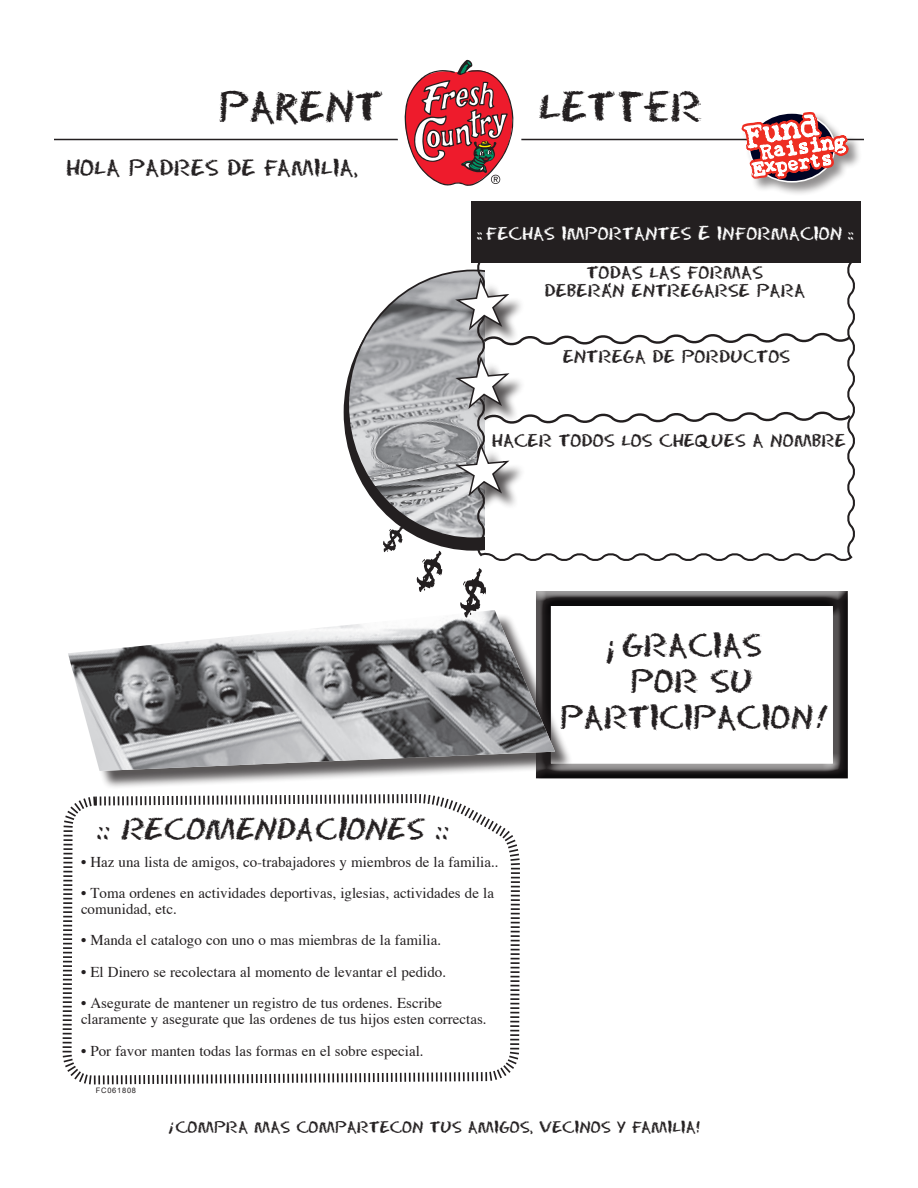
<style>
.page{position:relative;width:918px;height:1188px;background:#fff}
.page>*{position:absolute;margin:0;border:0;box-sizing:border-box;transform-origin:0 0}
.t1{font:39px "Eraser Dust";color:#231f20}
.t2{font:30px "Eraser Dust";color:#231f20}
.t3{font:italic 28.05px "Eraser Dust";color:#231f20}
.t4{font:21px "Eraser Dust";color:#231f20}
.t5{font:18px "Eraser Dust";color:#231f20}
.t6{font:16.5px "Eraser Dust";color:#231f20}
.t7{font:16.5px "Eraser Dust";color:#fff}
.t8{font:15px/15.8px "Times";color:#231f20}
.t9{font:15px "Eraser Dust";color:#231f20}
.t10{font:italic 15px "Eraser Dust";color:#231f20}
.t11{font:7.5px "Arial";letter-spacing:.1em;color:#231f20}
.s1{font-size:18px}
.s2{font-style:italic}
</style>
<div class="page">
<hr style="left:54px;top:139px;width:810px;height:1px;background:#231f20">
<img style="left:348px;top:270px;width:115px;height:268px">
<svg style="left:383px;top:525px;width:21px;height:27px"></svg>
<svg style="left:416px;top:551px;width:26px;height:41px"></svg>
<svg style="left:474px;top:263px;width:381px;height:298px"></svg>
<div style="left:471px;top:201px;width:390px;height:62px;background:#231f20"></div>
<svg style="left:397px;top:59px;width:124px;height:127px"></svg>
<div style="left:458px;top:358px;width:147px;height:102px;background:#231f20;opacity:.75"></div>
<div style="left:458px;top:446px;width:147px;height:101px;background:#231f20;opacity:.75"></div>
<div style="left:534px;top:591px;width:315px;height:189px;background:#231f20;opacity:.75"></div>
<div style="left:70px;top:612px;width:510px;height:311px;background:#231f20;opacity:.75"></div>
<img style="left:68px;top:610px;width:487px;height:161px">
<svg style="left:460px;top:568px;width:27px;height:50px"></svg>
<svg style="left:62px;top:792px;width:460px;height:293px"></svg>
<div style="left:740px;top:111px;width:139px;height:115px;background:#231f20;opacity:.5"></div>
<svg style="left:741px;top:111px;width:108px;height:74px"></svg>
<svg style="left:451px;top:272px;width:402px;height:155px"></svg>
<svg style="left:451px;top:439px;width:63px;height:62px"></svg>
<p class="t1" style="left:219px;top:84px;width:166px">PArENT</p>
<p class="t1" style="left:539px;top:84px;width:165px">LETteR</p>
<p class="t4" style="left:66px;top:156px;width:294px">HOLA PADRES DE FAMILIA,</p>
<p class="t7" style="left:476px;top:224px;width:379px">:: FECHAS IMPORTANTES <span class="s1">E</span> INFORMACION ::</p>
<p class="t6" style="left:587px;top:263px;width:178px">TODAS LAS FORMAS</p>
<p class="t6" style="left:545px;top:281px;width:262px">DEBERAN ENTREGARSE PARA</p>
<p class="t5" style="left:608px;top:279px;width:6px">‘</p>
<p class="t6" style="left:563px;top:347px;width:229px">ENTREGA DE PORDUCTOS</p>
<p class="t6" style="left:492px;top:431px;width:356px">HACER TODOS LOS CHEQUES A NOMBRE</p>
<p class="t3" style="left:95px;top:813px;width:360px">:: RECOMENDACIONES ::</p>
<p class="t8" style="left:81px;top:853px;width:419px">• Haz una lista de amigos, co-trabajadores y miembros de la familia..</p>
<p class="t8" style="left:81px;top:884px;width:415px">• Toma ordenes en actividades deportivas, iglesias, actividades de la comunidad, etc.</p>
<p class="t8" style="left:81px;top:931px;width:362px">• Manda el catalogo con uno o mas miembras de la familia.</p>
<p class="t8" style="left:81px;top:963px;width:367px">• El Dinero se recolectara al momento de levantar el pedido.</p>
<p class="t8" style="left:81px;top:994px;width:407px">• Asegurate de mantener un registro de tus ordenes. Escribe claramente y asegurate que las ordenes de tus hijos esten correctas.</p>
<p class="t8" style="left:81px;top:1042px;width:344px">• Por favor manten todas las formas en el sobre especial.</p>
<p class="t11" style="left:96px;top:1086px;width:42px">FC061808</p>
<p class="t2" style="left:622px;top:628px;width:142px">GRACIAS</p>
<p class="t2" style="left:630px;top:664px;width:124px">POR SU</p>
<p class="t2" style="left:560px;top:700px;width:274px">PARTICIPACION<span class="s2">!</span></p>
<p class="t2" style="left:616px;top:669px;width:13px;rotate:-180deg">!</p>
<p class="t9" style="left:175px;top:1118px;width:527px">COMPRA MAS COMPARTECON TUS AMIGOS, VECINOS Y FAMILIA!</p>
<p class="t10" style="left:175px;top:1136px;width:9px;rotate:-180deg">!</p>
</div>
